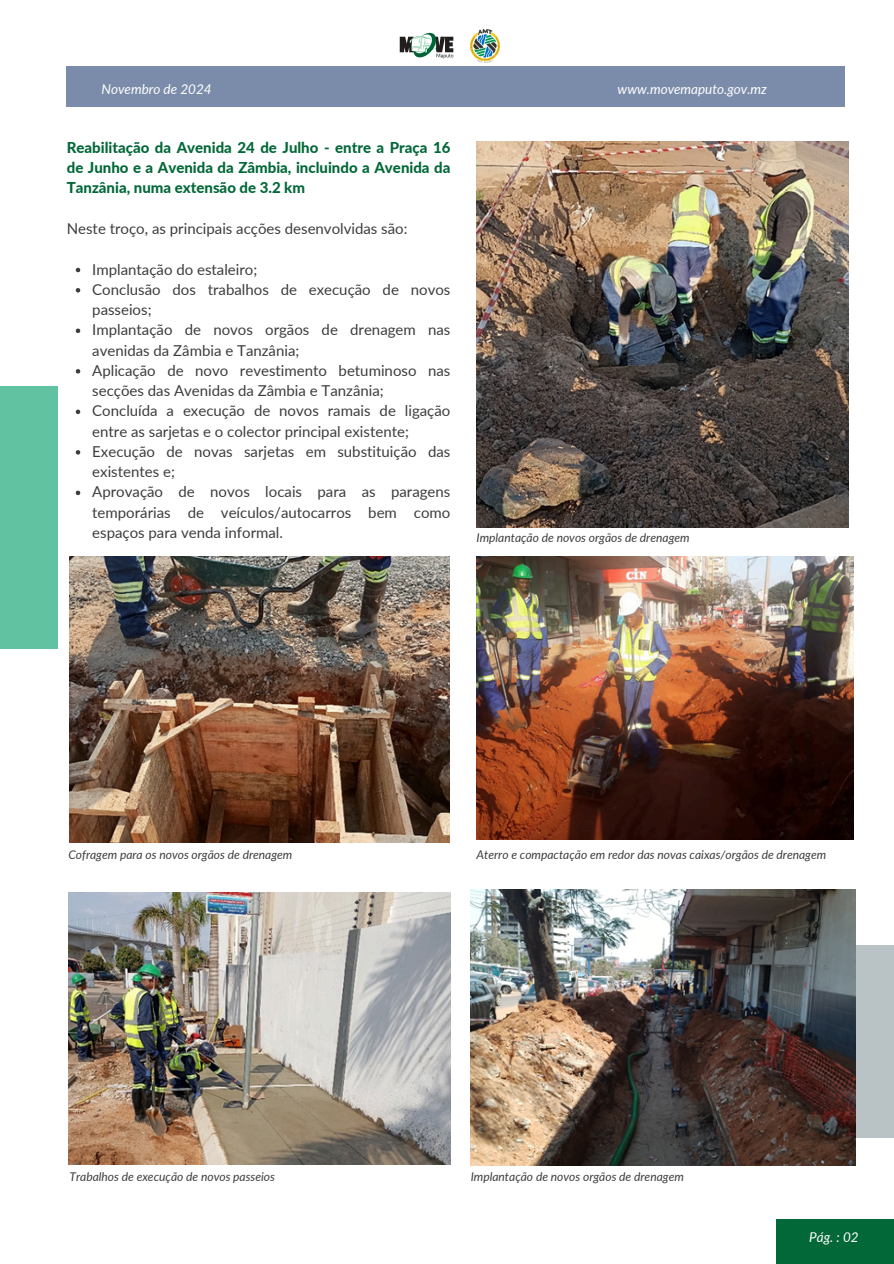
<style>
.page{position:relative;width:894px;height:1264px;background:#fff}
.page>*{position:absolute;margin:0;border:0;box-sizing:border-box;transform-origin:0 0}
.t1{font:15px/20.2px "Lato";color:#3d3d3d}
.t2{font:800 15px/20.2px "Lato";color:#036838;text-align:justify}
.t3{font:italic 13.5px "Lato";color:#fff}
.t4{font:italic 12px "Lato";color:#3d3d3d}
</style>
<div class="page">
<div style="left:0;top:386px;width:58px;height:263px;background:#61c2a2"></div>
<div style="left:855px;top:945px;width:38px;height:192px;background:#b9c2c4"></div>
<div style="left:776px;top:1219px;width:117px;height:44px;background:#036838"></div>
<div style="left:66px;top:66px;width:778px;height:41px;background:#7b8caa"></div>
<img style="left:399px;top:32px;width:55px;height:27px">
<img style="left:470px;top:29px;width:29px;height:33px">
<img style="left:70px;top:557px;width:379px;height:285px">
<img style="left:476px;top:142px;width:371px;height:385px">
<img style="left:68px;top:892px;width:382px;height:272px">
<img style="left:476px;top:557px;width:377px;height:282px">
<img style="left:470px;top:889px;width:385px;height:276px">
<svg style="left:76px;top:268px;width:4px;height:4px"></svg>
<svg style="left:76px;top:288px;width:4px;height:4px"></svg>
<svg style="left:76px;top:328px;width:4px;height:5px"></svg>
<svg style="left:76px;top:369px;width:4px;height:4px"></svg>
<svg style="left:76px;top:409px;width:4px;height:5px"></svg>
<svg style="left:76px;top:450px;width:4px;height:4px"></svg>
<svg style="left:76px;top:490px;width:4px;height:5px"></svg>
<p class="t3" style="left:101px;top:80px;width:112px">Novembro de 2024</p>
<p class="t3" style="left:617px;top:80px;width:151px">www.movemaputo.gov.mz</p>
<p class="t2" style="left:67px;top:137px;width:385px">Reabilitação da Avenida 24 de Julho - entre a Praça 16 de Junho e a Avenida da Zâmbia, incluindo a Avenida da Tanzânia, numa extensão de 3.2 km</p>
<p class="t1" style="left:67px;top:218px;width:342px">Neste troço, as principais acções desenvolvidas são:</p>
<h2 class="t1" style="left:92px;top:258px;width:166px">Implantação do estaleiro;</h2>
<h2 class="t1" style="left:92px;top:279px;width:359px">Conclusão dos trabalhos de execução de novos passeios;</h2>
<h1 class="t1" style="left:92px;top:319px;width:359px">Implantação de novos orgãos de drenagem nas avenidas da Zâmbia e Tanzânia;</h1>
<h2 class="t1" style="left:92px;top:360px;width:359px">Aplicação de novo revestimento betuminoso nas secções das Avenidas da Zâmbia e Tanzânia;</h2>
<p class="t1" style="left:92px;top:400px;width:359px">Concluída a execução de novos ramais de ligação entre as sarjetas e o colector principal existente;</p>
<p class="t1" style="left:92px;top:441px;width:359px">Execução de novas sarjetas em substituição das existentes e;</p>
<p class="t1" style="left:92px;top:481px;width:359px;text-align:justify">Aprovação de novos locais para as paragens temporárias de veículos/autocarros bem como espaços para venda informal.</p>
<p class="t4" style="left:476px;top:530px;width:214px">Implantação de novos orgãos de drenagem</p>
<p class="t4" style="left:68px;top:846px;width:225px">Cofragem para os novos orgãos de drenagem</p>
<p class="t4" style="left:476px;top:846px;width:351px">Aterro e compactação em redor das novas caixas/orgãos de drenagem</p>
<p class="t4" style="left:70px;top:1168px;width:207px">Trabalhos de execução de novos passeios</p>
<p class="t4" style="left:470px;top:1168px;width:214px">Implantação de novos orgãos de drenagem</p>
<p class="t3" style="left:809px;top:1228px;width:51px">Pág. : 02</p>
</div>
